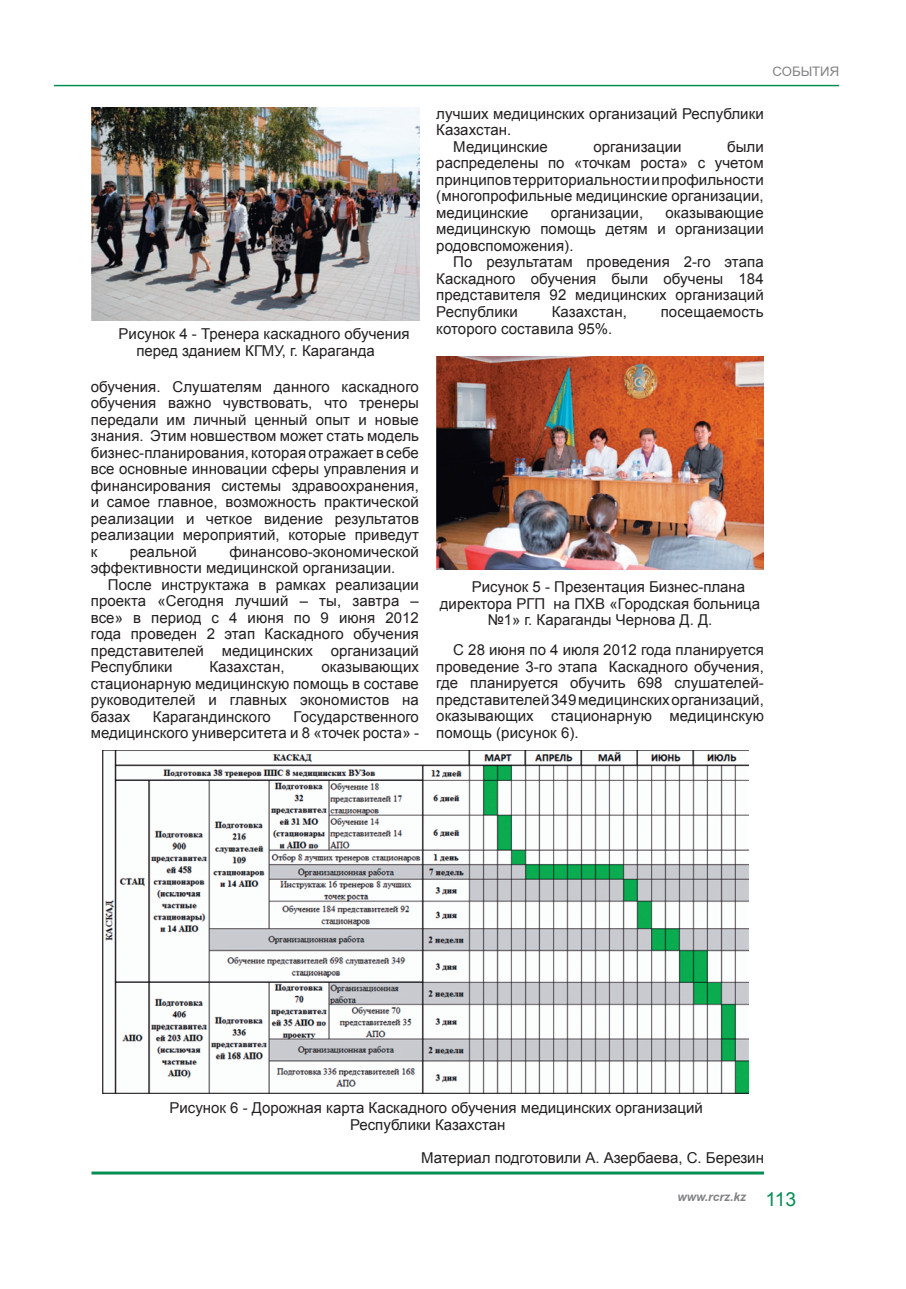
<style>
.page{position:relative;width:906px;height:1289px;background:#fff}
.page>*{position:absolute;margin:0;border:0;box-sizing:border-box;transform-origin:0 0}
.t1{font:15px/16.5px "Arial";letter-spacing:.005em;color:#231f20;text-align:justify}
.t2{font:13.05px "Arial KZ";color:#808285}
.t3{font:italic 12px "Arial KZ Bold";color:#808285}
.s1{font-family:"Arial";font-style:normal;font-size:19.35px;color:#058e53}
</style>
<div class="page">
<hr style="left:54px;top:85px;width:785px;height:1px;background:#058e53">
<img style="left:91px;top:108px;width:329px;height:213px">
<img style="left:436px;top:356px;width:328px;height:213px">
<img style="left:102px;top:750px;width:646px;height:343px">
<hr style="left:91px;top:1171px;width:673px;height:3px;background:#058e53">
<p class="t1" style="left:136px;top:326px;width:275px;text-indent:-18px">Рисунок 4 - Тренера каскадного обучения перед зданием КГМУ, г. Караганда</p>
<p class="t1" style="left:91px;top:378px;width:330px">обучения. Слушателям данного каскадного обучения важно чувствовать, что тренеры передали им личный ценный опыт и новые знания. Этим новшеством может стать модель бизнес-планирования, которая отражает в себе все основные инновации сферы управления и финансирования системы здравоохранения, и самое главное, возможность практической реализации и четкое видение результатов реализации мероприятий, которые приведут к</p>
<p class="t1" style="left:91px;top:543px;width:330px;text-indent:138px">финансово-экономической эффективности медицинской организации.</p>
<p class="t1" style="left:91px;top:576px;width:330px;text-indent:17px">После инструктажа в рамках реализации проекта «Сегодня лучший – ты, завтра – все» в период с 4 июня по 9 июня 2012 года проведен 2 этап Каскадного обучения представителей медицинских организаций Республики</p>
<p class="t1" style="left:130px;top:543px;width:69px">реальной</p>
<p class="t1" style="left:209px;top:658px;width:77px">Казахстан,</p>
<p class="t1" style="left:91px;top:658px;width:330px;text-indent:231px">оказывающих стационарную медицинскую помощь в составе руководителей и главных экономистов на базах</p>
<p class="t1" style="left:91px;top:708px;width:330px;text-align:right">Государственного<br>медицинского университета и 8 «точек роста» -</p>
<p class="t1" style="left:153px;top:708px;width:120px">Карагандинского</p>
<p class="t2" style="left:772px;top:63px;width:68px">СОБЫТИЯ</p>
<p class="t1" style="left:436px;top:105px;width:329px">лучших медицинских организаций Республики</p>
<p class="t1" style="left:436px;top:122px;width:77px">Казахстан.</p>
<p class="t1" style="left:453px;top:138px;width:96px">Медицинские</p>
<p class="t1" style="left:593px;top:138px;width:90px">организации</p>
<p class="t1" style="left:436px;top:138px;width:329px;text-indent:291px">были распределены по «точкам роста» с учетом принципов территориальности и профильности (многопрофильные медицинские организации, медицинские</p>
<p class="t1" style="left:436px;top:204px;width:329px;text-indent:229px">оказывающие медицинскую помощь детям и организации родовспоможения).</p>
<p class="t1" style="left:436px;top:254px;width:329px;text-indent:17px">По результатам проведения 2-го этапа Каскадного обучения были обучены 184 представителя 92 медицинских организаций Республики</p>
<p class="t1" style="left:551px;top:204px;width:94px">организации,</p>
<p class="t1" style="left:552px;top:303px;width:77px">Казахстан,</p>
<p class="t1" style="left:660px;top:303px;width:104px">посещаемость</p>
<p class="t1" style="left:436px;top:320px;width:178px">которого составила 95%.</p>
<p class="t1" style="left:472px;top:578px;width:275px">Рисунок 5 - Презентация Бизнес-плана</p>
<p class="t1" style="left:440px;top:595px;width:322px">директора РГП на ПХВ «Городская больница</p>
<p class="t1" style="left:488px;top:611px;width:226px">№1» г. Караганды Чернова Д. Д.</p>
<p class="t1" style="left:436px;top:642px;width:329px;text-indent:17px">С 28 июня по 4 июля 2012 года планируется проведение 3-го этапа Каскадного обучения, где планируется обучить 698 слушателей&shy;представителей 349 медицинских организаций, оказывающих стационарную медицинскую помощь (рисунок 6).</p>
<p class="t1" style="left:350px;top:1099px;width:354px;text-indent:-180px">Рисунок 6 - Дорожная карта Каскадного обучения медицинских организаций<br>Республики Казахстан</p>
<p class="t1" style="left:421px;top:1149px;width:344px">Материал подготовили А. Азербаева, С. Березин</p>
<p class="t3" style="left:677px;top:1188px;width:121px">www.rcrz.kz <span class="s1">113</span></p>
</div>
